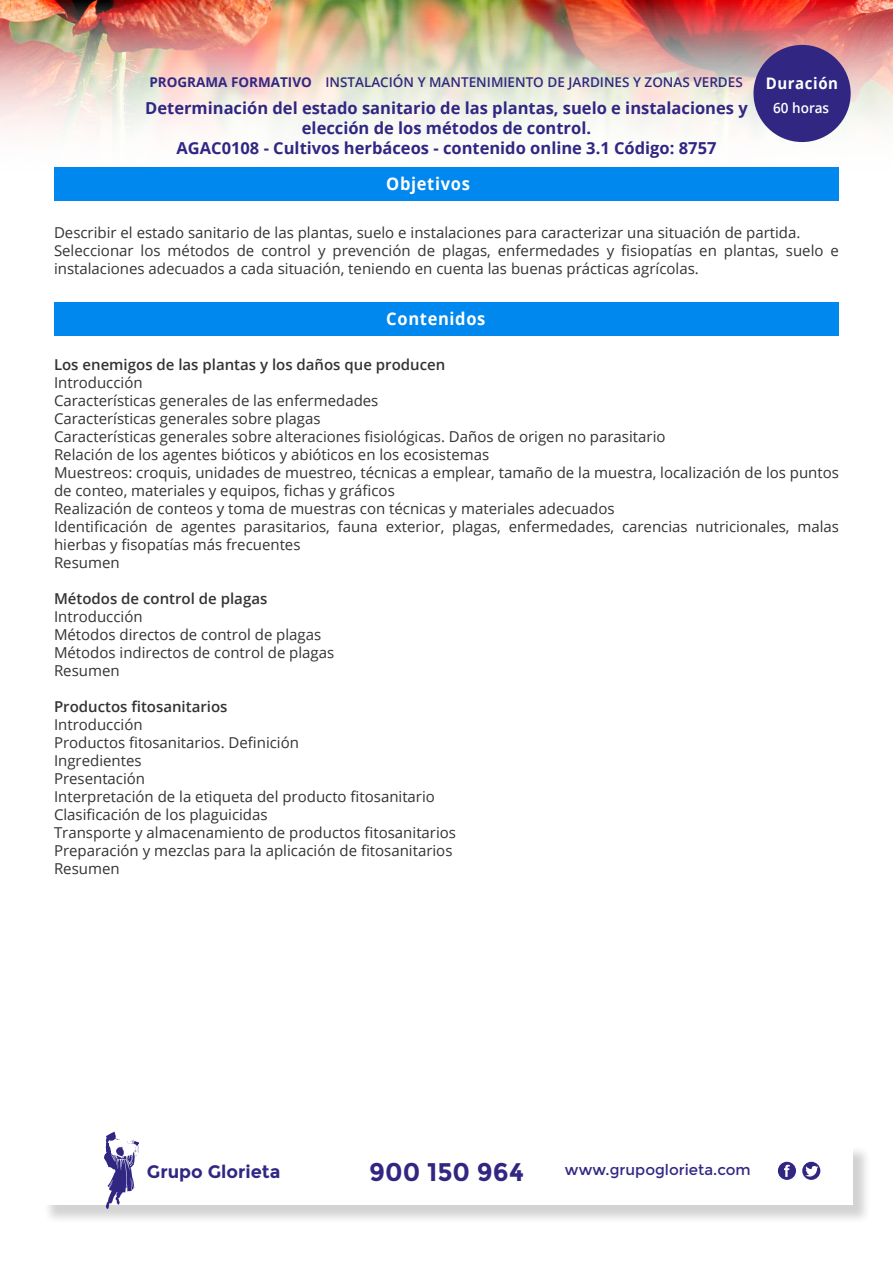
<style>
.page{position:relative;width:893px;height:1263px;background:#fff}
.page>*{position:absolute;margin:0;border:0;box-sizing:border-box;transform-origin:0 0}
.t1{font:700 25.5px "Montserrat";color:#312783}
.t2{font:700 18px "Montserrat";color:#312783}
.t3{font:700 17.55px "Open Sans";letter-spacing:.04em;color:#fff;scale:.94 1}
.t4{font:700 16.5px "Open Sans";color:#312783}
.t5{font:700 15.9px "Open Sans";letter-spacing:.04em;color:#fff;scale:.94 1}
.t6{font:15px/18px "Open Sans";color:#333}
.t7{font:600 15px "Open Sans";color:#333}
.t8{font:15px "Montserrat";color:#312783}
.t9{font:600 14.1px "Open Sans";color:#fff;scale:.95 1}
.t10{font:600 13.5px "Open Sans";color:#312783}
.t11{font:700 13.5px "Open Sans";color:#312783}
</style>
<div class="page">
<img style="left:0;top:0;width:893px;height:168px">
<div style="left:753px;top:45px;width:98px;height:97px;background:#312783;border-radius:50%"></div>
<div style="left:54px;top:302px;width:785px;height:33px;background:#08e"></div>
<div style="left:54px;top:168px;width:785px;height:33px;background:#08e"></div>
<div style="left:43px;top:1145px;width:828px;height:79px;background:#231f20;opacity:.2"></div>
<div style="left:41px;top:1143px;width:811px;height:62px;background:#fff"></div>
<svg style="left:104px;top:1132px;width:35px;height:77px"></svg>
<div style="left:778px;top:1162px;width:18px;height:18px;background:#312783;border-radius:50%"></div>
<svg style="left:784px;top:1165px;width:6px;height:12px"></svg>
<div style="left:802px;top:1162px;width:18px;height:18px;background:#312783;border-radius:50%"></div>
<svg style="left:805px;top:1166px;width:13px;height:11px"></svg>
<p class="t11" style="left:149px;top:73px;width:164px">PROGRAMA FORMATIVO</p>
<p class="t10" style="left:325px;top:73px;width:419px">INSTALACIÓN Y MANTENIMIENTO DE JARDINES Y ZONAS VERDES</p>
<p class="t4" style="left:145px;top:97px;width:604px">Determinación del estado sanitario de las plantas, suelo e instalaciones y</p>
<p class="t4" style="left:302px;top:117px;width:291px">elección de los métodos de control.</p>
<p class="t4" style="left:176px;top:136px;width:542px">AGAC0108 - Cultivos herbáceos - contenido online 3.1 Código: 8757</p>
<p class="t3" style="left:386px;top:171px;width:90px">Objetivos</p>
<p class="t5" style="left:766px;top:72px;width:79px">Duración</p>
<p class="t9" style="left:773px;top:98px;width:60px">60 horas</p>
<p class="t6" style="left:54px;top:223px;width:748px">Describir el estado sanitario de las plantas, suelo e instalaciones para caracterizar una situación de partida.</p>
<p class="t6" style="left:54px;top:241px;width:786px">Seleccionar los métodos de control y prevención de plagas, enfermedades y fisiopatías en plantas, suelo e instalaciones adecuados a cada situación, teniendo en cuenta las buenas prácticas agrícolas.</p>
<p class="t3" style="left:386px;top:306px;width:107px">Contenidos</p>
<p class="t7" style="left:54px;top:354px;width:393px">Los enemigos de las plantas y los daños que producen</p>
<p class="t6" style="left:54px;top:373px;width:90px">Introducción</p>
<p class="t6" style="left:54px;top:391px;width:326px">Características generales de las enfermedades</p>
<p class="t6" style="left:54px;top:409px;width:268px">Características generales sobre plagas</p>
<p class="t6" style="left:54px;top:427px;width:613px">Características generales sobre alteraciones fisiológicas. Daños de origen no parasitario</p>
<p class="t6" style="left:54px;top:445px;width:437px">Relación de los agentes bióticos y abióticos en los ecosistemas</p>
<p class="t6" style="left:54px;top:463px;width:786px">Muestreos: croquis, unidades de muestreo, técnicas a emplear, tamaño de la muestra, localización de los puntos de conteo, materiales y equipos, fichas y gráficos</p>
<p class="t6" style="left:54px;top:499px;width:562px">Realización de conteos y toma de muestras con técnicas y materiales adecuados</p>
<p class="t6" style="left:54px;top:517px;width:786px">Identificación de agentes parasitarios, fauna exterior, plagas, enfermedades, carencias nutricionales, malas hierbas y fisopatías más frecuentes</p>
<p class="t6" style="left:54px;top:553px;width:67px">Resumen</p>
<p class="t7" style="left:54px;top:588px;width:215px">Métodos de control de plagas</p>
<p class="t6" style="left:54px;top:607px;width:90px">Introducción</p>
<p class="t6" style="left:54px;top:625px;width:269px">Métodos directos de control de plagas</p>
<p class="t6" style="left:54px;top:643px;width:282px">Métodos indirectos de control de plagas</p>
<p class="t6" style="left:54px;top:661px;width:67px">Resumen</p>
<p class="t7" style="left:54px;top:696px;width:175px">Productos fitosanitarios</p>
<p class="t6" style="left:54px;top:715px;width:90px">Introducción</p>
<p class="t6" style="left:54px;top:733px;width:246px">Productos fitosanitarios. Definición</p>
<p class="t6" style="left:54px;top:751px;width:89px">Ingredientes</p>
<p class="t6" style="left:54px;top:769px;width:93px">Presentación</p>
<p class="t6" style="left:54px;top:787px;width:382px">Interpretación de la etiqueta del producto fitosanitario</p>
<p class="t6" style="left:54px;top:805px;width:215px">Clasificación de los plaguicidas</p>
<p class="t6" style="left:54px;top:823px;width:404px">Transporte y almacenamiento de productos fitosanitarios</p>
<p class="t6" style="left:54px;top:841px;width:400px">Preparación y mezclas para la aplicación de fitosanitarios</p>
<p class="t6" style="left:54px;top:859px;width:67px">Resumen</p>
<p class="t2" style="left:147px;top:1161px;width:135px">Grupo Glorieta</p>
<p class="t1" style="left:369px;top:1157px;width:156px">900 150 964</p>
<p class="t8" style="left:565px;top:1161px;width:187px">www.grupoglorieta.com</p>
</div>
